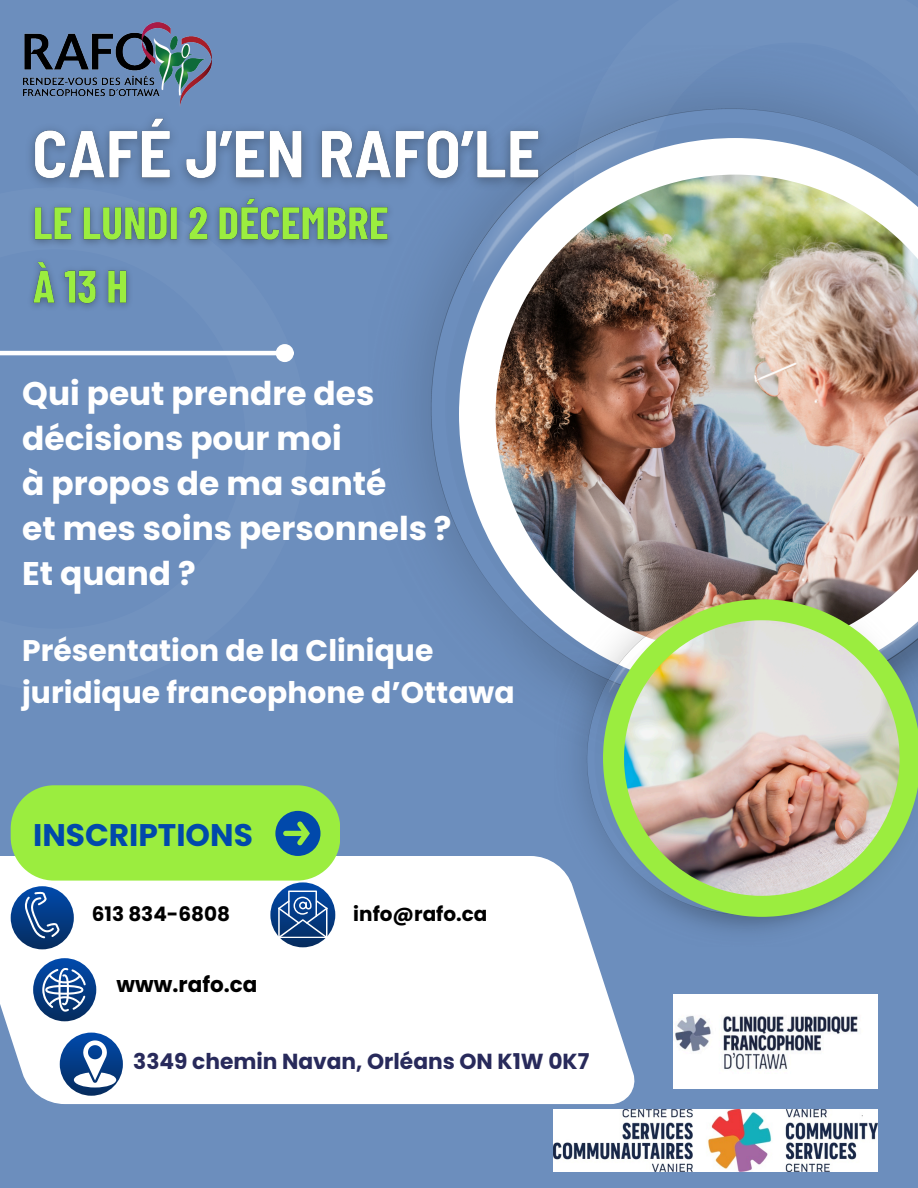
<style>
.page{position:relative;width:918px;height:1188px;background:#6c8ebd}
.page>*{position:absolute;margin:0;border:0;box-sizing:border-box;transform-origin:0 0}
.t1{font:700 32.85px/45px "Poppins";color:#fff}
.t2{font:700 31.2px "Poppins";color:#0149ab}
.t3{font:700 29.85px/41.7px "Poppins";color:#fff}
.t4{font:700 21.75px "Poppins";color:#282a5b}
.t5{font:700 21.45px "Poppins";color:#000}
.t6{font:700 19.95px "Poppins";color:#000}
</style>
<div class="page">
<img style="left:413px;top:90px;width:482px;height:478px">
<svg style="left:459px;top:138px;width:459px;height:541px"></svg>
<img style="left:496px;top:175px;width:422px;height:479px">
<img style="left:554px;top:570px;width:364px;height:361px">
<svg style="left:603px;top:599px;width:315px;height:318px"></svg>
<img style="left:624px;top:620px;width:276px;height:276px">
<svg style="left:0;top:856px;width:635px;height:248px;background:#f4f6fa"></svg>
<hr style="left:0;top:351px;width:277px;height:4px;background:#fff">
<div style="left:278px;top:346px;width:14px;height:14px;background:#fff;border-radius:50%"></div>
<div style="left:276px;top:344px;width:18px;height:18px;border:4px solid #fff;border-radius:50%"></div>
<svg style="left:11px;top:785px;width:329px;height:96px;background:#95e34c"></svg>
<svg style="left:11px;top:886px;width:63px;height:63px"></svg>
<svg style="left:25px;top:891px;width:35px;height:47px;background:#31609f"></svg>
<svg style="left:33px;top:958px;width:63px;height:63px"></svg>
<svg style="left:42px;top:968px;width:44px;height:44px;background:#5379ab"></svg>
<img style="left:23px;top:22px;width:188px;height:82px">
<svg style="left:270px;top:882px;width:65px;height:65px"></svg>
<svg style="left:278px;top:891px;width:50px;height:47px;background:#3e69a2"></svg>
<svg style="left:60px;top:1033px;width:63px;height:63px"></svg>
<svg style="left:74px;top:1040px;width:42px;height:48px;background:#6f90bc"></svg>
<img style="left:30px;top:104px;width:525px;height:94px">
<img style="left:30px;top:189px;width:369px;height:119px">
<img style="left:674px;top:995px;width:203px;height:93px">
<img style="left:553px;top:1110px;width:324px;height:62px">
<h4 class="t1" style="left:22px;top:371px;width:431px">Qui peut prendre des décisions pour moi<br>à propos de ma santé<br>et mes soins personnels ?<br>Et quand ?</h4>
<p class="t3" style="left:22px;top:630px;width:494px">Présentation de la Clinique juridique francophone d’Ottawa</p>
<p class="t2" style="left:33px;top:813px;width:221px">INSCRIPTIONS</p>
<p class="t6" style="left:92px;top:900px;width:140px">613 834-6808</p>
<h4 class="t5" style="left:117px;top:970px;width:142px">www.rafo.ca</h4>
<h3 class="t6" style="left:353px;top:900px;width:136px">info@rafo.ca</h3>
<p class="t4" style="left:133px;top:1046px;width:458px">3349 chemin Navan, Orléans ON K1W 0K7</p>
</div>
